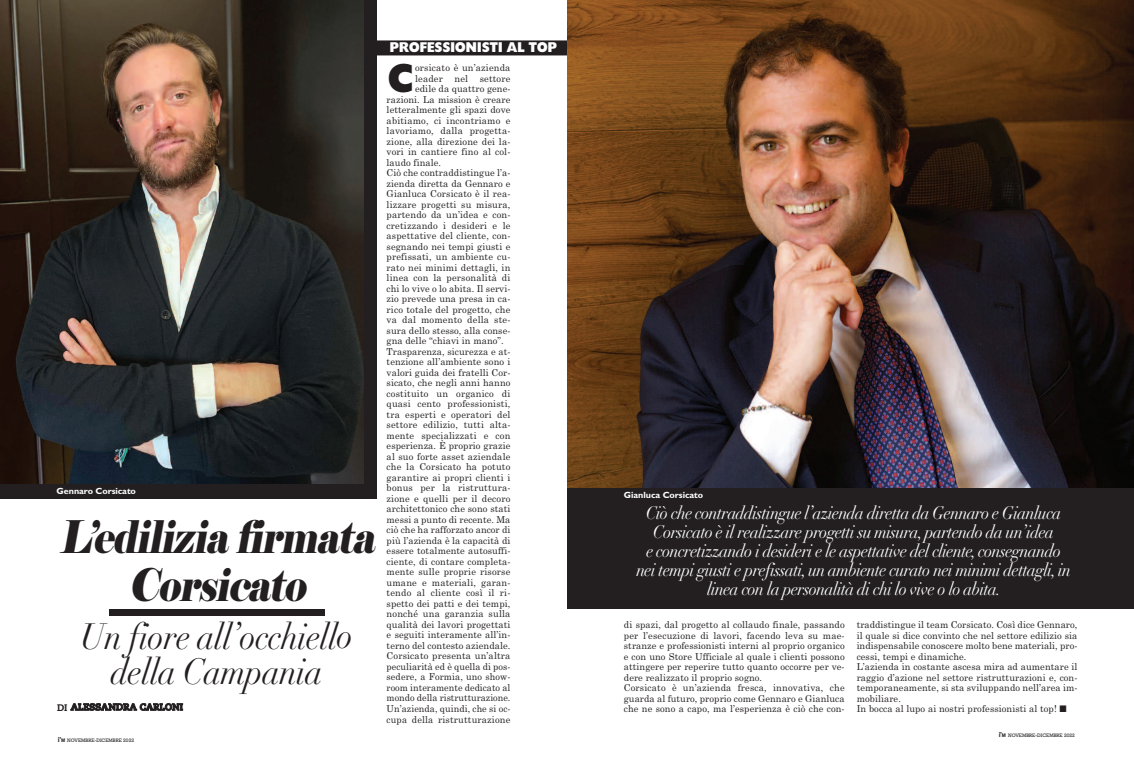
<style>
.page{position:relative;width:1134px;height:780px;background:#fff}
.page>*{position:absolute;margin:0;border:0;box-sizing:border-box;transform-origin:0 0}
.t1{font:italic 45px/48px "Elephant";color:#231f20;text-align:center;scale:.85 1}
.t2{font:37.1px "Headline NEWS";color:#231f20}
.t3{font:italic 36px/35.7px "Didot";letter-spacing:-.015em;color:#231f20;text-align:center;scale:.91 1}
.t4{font:900 32.8px "Arial";color:#231f20;scale:.91 1}
.t5{font:italic 18px/19px "Didot";letter-spacing:-.03em;color:#fff;text-align:center;scale:.91 1}
.t6{font:13px "Headline NEWS";letter-spacing:-.035em;color:#fff;scale:.94 1}
.t7{font:9.5px/10.5px "Century Schoolbook";letter-spacing:.01em;color:#231f20}
.t8{font:9.5px "Century Schoolbook";letter-spacing:.01em;color:#231f20;scale:.96 1}
.t9{font:9.5px "Caecilia Heavy Os F";letter-spacing:.005em;color:#231f20}
.t10{font:700 9px "Gill Sans";letter-spacing:-.005em;color:#fff}
.t11{font:5px "Rockwell";color:#231f20}
.s1{font-family:"Arial";font-weight:700;font-size:7px}
.s2{font-family:"Arial";font-weight:700}
</style>
<div class="page">
<div style="left:0;top:0;width:377px;height:499px;background:#231f20"></div>
<div style="left:339px;top:40px;width:273px;height:15px;background:#231f20"></div>
<img style="left:0;top:0;width:363px;height:483px">
<div style="left:109px;top:609px;width:216px;height:6px;background:#231f20"></div>
<img style="left:568px;top:0;width:566px;height:488px">
<div style="left:568px;top:488px;width:566px;height:120px;background:#231f20"></div>
<p class="t10" style="left:57px;top:485px;width:81px">Gennaro Corsicato</p>
<h1 class="t1" style="left:59px;top:513px;width:384px">L’edilizia firmata<br>Corsicato</h1>
<h3 class="t3" style="left:81px;top:618px;width:301px">Un fiore all’occhiello della Campania</h3>
<p class="t9" style="left:57px;top:701px;width:130px">AF ^IBPP^KAO^=`^OILKF=</p>
<p class="t11" style="left:58px;top:737px;width:78px"><span class="s1">i’</span><span class="s2">M</span> NOVEMBRE-DICEMBRE 2022</p>
<h3 class="t6" style="left:390px;top:41px;width:179px">PROFESSIONISTI AL TOP</h3>
<h2 class="t2" style="left:387px;top:62px;width:30px">C</h2>
<p class="t7" style="left:415px;top:63px;width:97px">orsicato è un’azienda</p>
<p class="t7" style="left:415px;top:73px;width:97px">leader nel settore</p>
<p class="t7" style="left:415px;top:84px;width:97px">edile da quattro gene-</p>
<p class="t7" style="left:387px;top:94px;width:125px">razioni. La mission è creare</p>
<p class="t7" style="left:387px;top:105px;width:125px">letteralmente gli spazi dove</p>
<p class="t7" style="left:387px;top:115px;width:125px">abitiamo, ci incontriamo e</p>
<p class="t7" style="left:387px;top:126px;width:125px">lavoriamo, dalla progetta-</p>
<p class="t7" style="left:387px;top:136px;width:125px">zione, alla direzione dei la-</p>
<p class="t7" style="left:387px;top:147px;width:125px">vori in cantiere fino al col-</p>
<p class="t7" style="left:387px;top:157px;width:56px">laudo finale.</p>
<p class="t7" style="left:387px;top:168px;width:125px">Ciò che contraddistingue l’a-</p>
<p class="t7" style="left:387px;top:178px;width:125px">zienda diretta da Gennaro e</p>
<p class="t7" style="left:387px;top:189px;width:125px">Gianluca Corsicato è il rea-</p>
<p class="t7" style="left:387px;top:199px;width:125px">lizzare progetti su misura,</p>
<p class="t7" style="left:387px;top:210px;width:125px">partendo da un’idea e con-</p>
<p class="t7" style="left:387px;top:220px;width:125px">cretizzando i desideri e le</p>
<p class="t7" style="left:387px;top:231px;width:125px">aspettative del cliente, con-</p>
<p class="t7" style="left:387px;top:241px;width:125px">segnando nei tempi giusti e</p>
<p class="t7" style="left:387px;top:252px;width:125px">prefissati, un ambiente cu-</p>
<p class="t7" style="left:387px;top:262px;width:125px">rato nei minimi dettagli, in</p>
<p class="t7" style="left:387px;top:273px;width:125px">linea con la personalità di</p>
<p class="t7" style="left:387px;top:283px;width:125px">chi lo vive o lo abita. Il servi-</p>
<p class="t7" style="left:387px;top:294px;width:125px">zio prevede una presa in ca-</p>
<p class="t7" style="left:387px;top:304px;width:125px">rico totale del progetto, che</p>
<p class="t7" style="left:387px;top:315px;width:125px">va dal momento della ste-</p>
<p class="t7" style="left:387px;top:325px;width:125px">sura dello stesso, alla conse-</p>
<p class="t7" style="left:387px;top:336px;width:119px">gna delle “chiavi in mano”.</p>
<p class="t7" style="left:387px;top:346px;width:125px">Trasparenza, sicurezza e at-</p>
<p class="t7" style="left:387px;top:357px;width:125px">tenzione all’ambiente sono i</p>
<p class="t7" style="left:387px;top:367px;width:125px">valori guida dei fratelli Cor-</p>
<p class="t7" style="left:387px;top:378px;width:125px">sicato, che negli anni hanno</p>
<p class="t7" style="left:387px;top:388px;width:125px">costituito un organico di</p>
<p class="t7" style="left:387px;top:399px;width:125px">quasi cento professionisti,</p>
<p class="t7" style="left:387px;top:409px;width:125px">tra esperti e operatori del</p>
<p class="t7" style="left:387px;top:420px;width:125px">settore edilizio, tutti alta-</p>
<p class="t7" style="left:387px;top:430px;width:125px">mente specializzati e con</p>
<p class="t7" style="left:387px;top:441px;width:125px">esperienza. È proprio grazie</p>
<p class="t7" style="left:387px;top:451px;width:125px">al suo forte asset aziendale</p>
<p class="t7" style="left:387px;top:462px;width:125px">che la Corsicato ha potuto</p>
<p class="t7" style="left:387px;top:472px;width:125px">garantire ai propri clienti i</p>
<p class="t7" style="left:387px;top:483px;width:125px">bonus per la ristruttura-</p>
<p class="t7" style="left:387px;top:493px;width:125px">zione e quelli per il decoro</p>
<p class="t7" style="left:387px;top:504px;width:125px">architettonico che sono stati</p>
<p class="t7" style="left:387px;top:514px;width:125px">messi a punto di recente. Ma</p>
<p class="t7" style="left:387px;top:525px;width:125px">ciò che ha rafforzato ancor di</p>
<p class="t7" style="left:387px;top:535px;width:125px">più l’azienda è la capacità di</p>
<p class="t7" style="left:387px;top:546px;width:125px">essere totalmente autosuffi-</p>
<p class="t7" style="left:387px;top:556px;width:125px">ciente, di contare completa-</p>
<p class="t7" style="left:387px;top:567px;width:125px">mente sulle proprie risorse</p>
<p class="t7" style="left:387px;top:577px;width:125px">umane e materiali, garan-</p>
<p class="t7" style="left:387px;top:588px;width:125px">tendo al cliente così il ri-</p>
<p class="t7" style="left:387px;top:598px;width:125px">spetto dei patti e dei tempi,</p>
<p class="t7" style="left:387px;top:609px;width:125px">nonché una garanzia sulla</p>
<p class="t7" style="left:387px;top:619px;width:125px">qualità dei lavori progettati</p>
<p class="t7" style="left:387px;top:630px;width:125px">e seguiti interamente all’in-</p>
<p class="t7" style="left:387px;top:640px;width:125px">terno del contesto aziendale.</p>
<p class="t7" style="left:387px;top:651px;width:125px">Corsicato presenta un’altra</p>
<p class="t8" style="left:387px;top:661px;width:131px">peculiarità ed è quella di pos-</p>
<p class="t8" style="left:387px;top:671px;width:131px">sedere, a Formia, uno show-</p>
<p class="t8" style="left:387px;top:682px;width:130px">room interamente dedicato al</p>
<p class="t8" style="left:387px;top:692px;width:130px">mondo della ristrutturazione.</p>
<p class="t8" style="left:387px;top:703px;width:131px">Un’azienda, quindi, che si oc-</p>
<p class="t8" style="left:387px;top:713px;width:130px">cupa della ristrutturazione</p>
<p class="t10" style="left:624px;top:489px;width:81px">Gianluca Corsicato</p>
<p class="t5" style="left:636px;top:503px;width:479px">Ciò che contraddistingue l’azienda diretta da Gennaro e Gianluca Corsicato è il realizzare progetti su misura,partendo da un’idea<br>e concretizzando i desideri e le aspettative del cliente, consegnando nei tempi giusti e prefissati,un ambiente curato nei minimi dettagli,in linea con la personalità di chi lo vive o lo abita.</p>
<p class="t7" style="left:624px;top:620px;width:222px">di spazi, dal progetto al collaudo finale, passando per l’esecuzione di lavori, facendo leva su mae&shy;stranze e professionisti interni al proprio organico e con uno Store Ufficiale al quale i clienti possono attingere per reperire tutto quanto occorre per ve&shy;dere realizzato il proprio sogno.<br>Corsicato è un’azienda fresca, innovativa, che guarda al futuro, proprio come Gennaro e Gianluca che ne sono a capo, ma l’esperienza è ciò che con-</p>
<p class="t7" style="left:857px;top:620px;width:222px">traddistingue il team Corsicato. Così dice Gennaro, il quale si dice convinto che nel settore edilizio sia indispensabile conoscere molto bene materiali, pro&shy;cessi, tempi e dinamiche.<br>L’azienda in costante ascesa mira ad aumentare il raggio d’azione nel settore ristrutturazioni e, con&shy;temporaneamente, si sta sviluppando nell’area im&shy;mobiliare.<br>In bocca al lupo ai nostri professionisti al top!</p>
<p class="t11" style="left:999px;top:732px;width:78px"><span class="s1">i’</span><span class="s2">M</span> NOVEMBRE-DICEMBRE 2022</p>
<h3 class="t4" style="left:1058px;top:682px;width:12px">.</h3>
</div>
